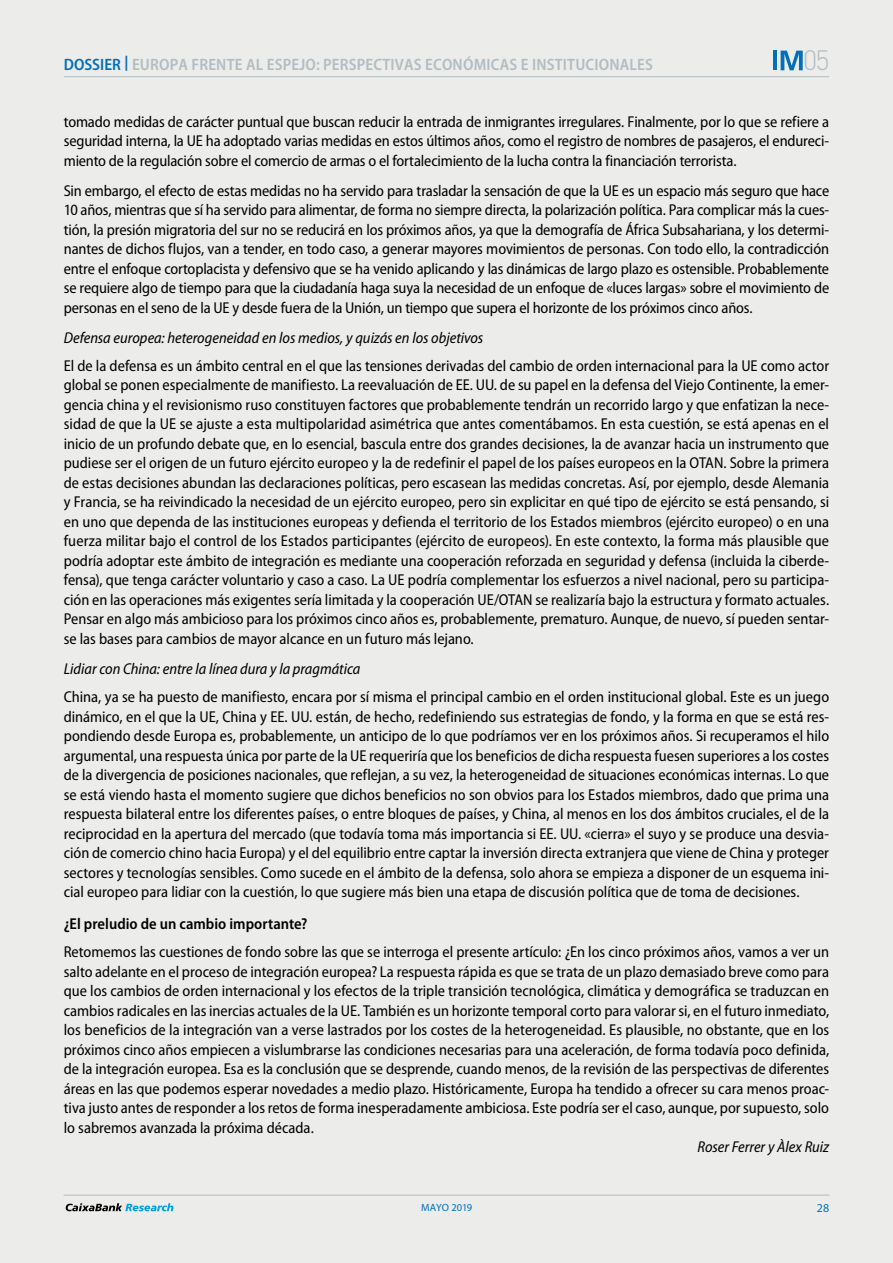
<style>
.page{position:relative;width:893px;height:1263px;background:#fff}
.page>*{position:absolute;margin:0;border:0;box-sizing:border-box;transform-origin:0 0}
.t1{font:300 27.6px "DIN Pro";color:#b2bdc2}
.t2{font:600 semi-condensed 16.5px "Myriad Pro";letter-spacing:.01em;color:#b2bdc2}
.t3{font:semi-condensed 15.75px/19.5px "Myriad Pro";letter-spacing:-.005em;color:#000;text-align:justify}
.t4{font:italic semi-condensed 15.75px "Myriad Pro";color:#000}
.t5{font:600 semi-condensed 15.75px "Myriad Pro";color:#000}
.t6{font:12px "Myriad Pro";color:#0070ba}
.t7{font:10.5px "Myriad Pro";color:#0070ba}
.s1{color:#0070ba}
</style>
<div class="page">
<div style="left:0;top:0;width:892px;height:1263px;background:#ececeb"></div>
<hr style="left:64px;top:76px;width:765px;height:1px;background:#b2bdc2">
<hr style="left:64px;top:1195px;width:765px;height:1px;background:#b2bdc2">
<svg style="left:66px;top:1203px;width:107px;height:8px"></svg>
<svg style="left:781px;top:51px;width:22px;height:19px"></svg>
<hr style="left:773px;top:51px;width:4px;height:19px;background:#0070ba">
<p class="t2" style="left:64px;top:55px;width:591px"><span class="s1">DOSSIER</span> <sup>|</sup> EUROPA FRENTE AL ESPEJO: PERSPECTIVAS ECONÓMICAS E INSTITUCIONALES</p>
<h1 class="t1" style="left:803px;top:39px;width:28px">05</h1>
<p class="t3" style="left:64px;top:112px;width:767px">tomado medidas de carácter puntual que buscan reducir la entrada de inmigrantes irregulares. Finalmente, por lo que se refiere a seguridad interna, la UE ha adoptado varias medidas en estos últimos años, como el registro de nombres de pasajeros, el endureci&shy;miento de la regulación sobre el comercio de armas o el fortalecimiento de la lucha contra la financiación terrorista.</p>
<p class="t3" style="left:64px;top:181px;width:767px">Sin embargo, el efecto de estas medidas no ha servido para trasladar la sensación de que la UE es un espacio más seguro que hace 10 años, mientras que sí ha servido para alimentar, de forma no siempre directa, la polarización política. Para complicar más la cues&shy;tión, la presión migratoria del sur no se reducirá en los próximos años, ya que la demografía de África Subsahariana, y los determi&shy;nantes de dichos flujos, van a tender, en todo caso, a generar mayores movimientos de personas. Con todo ello, la contradicción entre el enfoque cortoplacista y defensivo que se ha venido aplicando y las dinámicas de largo plazo es ostensible. Probablemente se requiere algo de tiempo para que la ciudadanía haga suya la necesidad de un enfoque de «luces largas» sobre el movimiento de personas en el seno de la UE y desde fuera de la Unión, un tiempo que supera el horizonte de los próximos cinco años.</p>
<p class="t4" style="left:64px;top:329px;width:421px">Defensa europea: heterogeneidad en los medios, y quizás en los objetivos</p>
<p class="t3" style="left:64px;top:356px;width:767px">El de la defensa es un ámbito central en el que las tensiones derivadas del cambio de orden internacional para la UE como actor global se ponen especialmente de manifiesto. La reevaluación de EE. UU. de su papel en la defensa del Viejo Continente, la emer&shy;gencia china y el revisionismo ruso constituyen factores que probablemente tendrán un recorrido largo y que enfatizan la nece&shy;sidad de que la UE se ajuste a esta multipolaridad asimétrica que antes comentábamos. En esta cuestión, se está apenas en el inicio de un profundo debate que, en lo esencial, bascula entre dos grandes decisiones, la de avanzar hacia un instrumento que pudiese ser el origen de un futuro ejército europeo y la de redefinir el papel de los países europeos en la OTAN. Sobre la primera de estas decisiones abundan las declaraciones políticas, pero escasean las medidas concretas. Así, por ejemplo, desde Alemania y Francia, se ha reivindicado la necesidad de un ejército europeo, pero sin explicitar en qué tipo de ejército se está pensando, si en uno que dependa de las instituciones europeas y defienda el territorio de los Estados miembros (ejército europeo) o en una fuerza militar bajo el control de los Estados participantes (ejército de europeos). En este contexto, la forma más plausible que podría adoptar este ámbito de integración es mediante una cooperación reforzada en seguridad y defensa (incluida la ciberde&shy;fensa), que tenga carácter voluntario y caso a caso. La UE podría complementar los esfuerzos a nivel nacional, pero su participa&shy;ción en las operaciones más exigentes sería limitada y la cooperación UE/OTAN se realizaría bajo la estructura y formato actuales.<br>Pensar en algo más ambicioso para los próximos cinco años es, probablemente, prematuro. Aunque, de nuevo, sí pueden sentar&shy;se las bases para cambios de mayor alcance en un futuro más lejano.</p>
<p class="t4" style="left:64px;top:660px;width:298px">Lidiar con China: entre la línea dura y la pragmática</p>
<p class="t3" style="left:64px;top:687px;width:767px">China, ya se ha puesto de manifiesto, encara por sí misma el principal cambio en el orden institucional global. Este es un juego dinámico, en el que la UE, China y EE. UU. están, de hecho, redefiniendo sus estrategias de fondo, y la forma en que se está res&shy;pondiendo desde Europa es, probablemente, un anticipo de lo que podríamos ver en los próximos años. Si recuperamos el hilo argumental, una respuesta única por parte de la UE requeriría que los beneficios de dicha respuesta fuesen superiores a los costes de la divergencia de posiciones nacionales, que reflejan, a su vez, la heterogeneidad de situaciones económicas internas. Lo que se está viendo hasta el momento sugiere que dichos beneficios no son obvios para los Estados miembros, dado que prima una respuesta bilateral entre los diferentes países, o entre bloques de países, y China, al menos en los dos ámbitos cruciales, el de la reciprocidad en la apertura del mercado (que todavía toma más importancia si EE. UU. «cierra» el suyo y se produce una desvia&shy;ción de comercio chino hacia Europa) y el del equilibrio entre captar la inversión directa extranjera que viene de China y proteger sectores y tecnologías sensibles. Como sucede en el ámbito de la defensa, solo ahora se empieza a disponer de un esquema ini&shy;cial europeo para lidiar con la cuestión, lo que sugiere más bien una etapa de discusión política que de toma de decisiones.</p>
<p class="t5" style="left:64px;top:915px;width:245px">¿El preludio de un cambio importante?</p>
<p class="t3" style="left:64px;top:943px;width:767px">Retomemos las cuestiones de fondo sobre las que se interroga el presente artículo: ¿En los cinco próximos años, vamos a ver un salto adelante en el proceso de integración europea? La respuesta rápida es que se trata de un plazo demasiado breve como para que los cambios de orden internacional y los efectos de la triple transición tecnológica, climática y demográfica se traduzcan en cambios radicales en las inercias actuales de la UE. También es un horizonte temporal corto para valorar si, en el futuro inmediato, los beneficios de la integración van a verse lastrados por los costes de la heterogeneidad. Es plausible, no obstante, que en los próximos cinco años empiecen a vislumbrarse las condiciones necesarias para una aceleración, de forma todavía poco definida, de la integración europea. Esa es la conclusión que se desprende, cuando menos, de la revisión de las perspectivas de diferentes áreas en las que podemos esperar novedades a medio plazo. Históricamente, Europa ha tendido a ofrecer su cara menos proac&shy;tiva justo antes de responder a los retos de forma inesperadamente ambiciosa. Este podría ser el caso, aunque, por supuesto, solo lo sabremos avanzada la próxima década.</p>
<p class="t4" style="left:697px;top:1139px;width:133px">Roser Ferrer y Àlex Ruiz</p>
<p class="t7" style="left:421px;top:1201px;width:52px">MAYO 2019</p>
<p class="t6" style="left:817px;top:1201px;width:14px">28</p>
</div>
